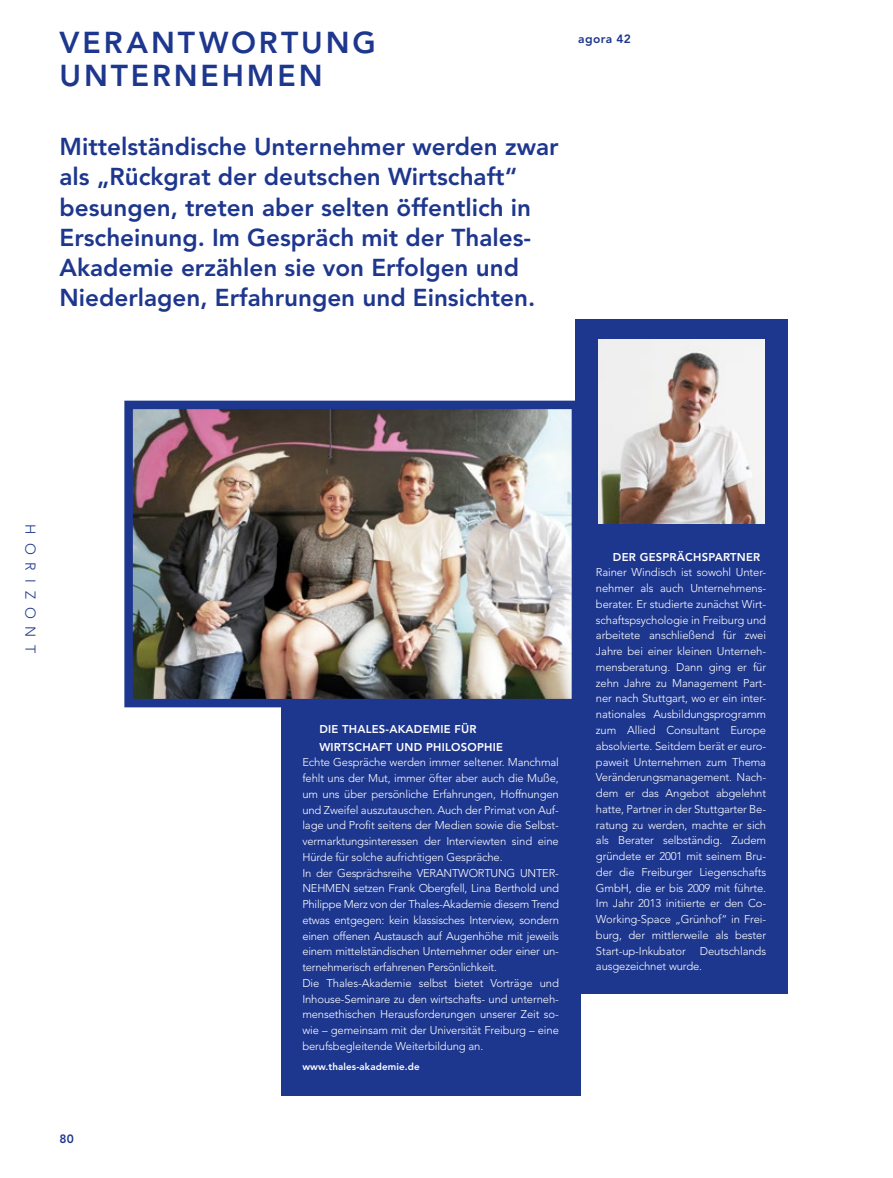
<style>
.page{position:relative;width:893px;height:1178px;background:#fff}
.page>*{position:absolute;margin:0;border:0;box-sizing:border-box;transform-origin:0 0}
.t1{font:800 30px/33px "Avenir";letter-spacing:.095em;color:#1e378e}
.t2{font:800 24.3px/30.2px "Avenir";color:#1e378e}
.t3{font:300 14.25px "Avenir";letter-spacing:.56em;color:#1e378e}
.t4{font:800 12px "Avenir";letter-spacing:.03em;color:#1e378e}
.t5{font:300 11.25px/15.8px "Avenir";letter-spacing:-.01em;color:#fff}
.t6{font:800 11.25px/17.2px "Avenir";letter-spacing:.02em;color:#fff}
.t7{font:800 9.75px "Avenir";letter-spacing:.015em;color:#fff}
</style>
<div class="page">
<img style="left:133px;top:410px;width:438px;height:288px">
<div style="left:124px;top:401px;width:456px;height:306px;border:8px solid #1e378e"></div>
<div style="left:575px;top:319px;width:212px;height:675px;background:#1e378e"></div>
<div style="left:281px;top:702px;width:299px;height:393px;background:#1e378e"></div>
<img style="left:598px;top:339px;width:166px;height:184px">
<h1 class="t1" style="left:60px;top:26px;width:318px">VERANTWORTUNG<br>UNTERNEHMEN</h1>
<p class="t4" style="left:578px;top:32px;width:54px">agora 42</p>
<p class="t2" style="left:60px;top:132px;width:501px">Mittelständische Unternehmer werden zwar als „Rückgrat der deutschen Wirtschaft“ besungen, treten aber selten öffentlich in Erscheinung. Im Gespräch mit der Thales-Akademie erzählen sie von Erfolgen und Niederlagen, Erfahrungen und Einsichten.</p>
<p class="t3" style="left:39px;top:524px;width:131px;rotate:90deg">HORIZONT</p>
<p class="t4" style="left:59px;top:1132px;width:16px">80</p>
<p class="t6" style="left:319px;top:721px;width:185px">DIE THALES-AKADEMIE FÜR<br>WIRTSCHAFT UND PHILOSOPHIE</p>
<p class="t5" style="left:302px;top:754px;width:258px">Echte Gespräche werden immer seltener. Manchmal fehlt uns der Mut, immer öfter aber auch die Muße, um uns über persönliche Erfahrungen, Hoffnungen und Zweifel auszutauschen. Auch der Primat von Auf&shy;lage und Profit seitens der Medien sowie die Selbst&shy;vermarktungsinteressen der Interviewten sind eine Hürde für solche aufrichtigen Gespräche.<br>In der Gesprächsreihe VERANTWORTUNG UNTER-NEHMEN setzen Frank Obergfell, Lina Berthold und Philippe Merz von der Thales-Akademie diesem Trend etwas entgegen: kein klassisches Interview, sondern einen offenen Austausch auf Augenhöhe mit jeweils einem mittelständischen Unternehmer oder einer un&shy;ternehmerisch erfahrenen Persönlichkeit.<br>Die Thales-Akademie selbst bietet Vorträge und Inhouse-Seminare zu den wirtschafts- und unterneh&shy;mensethischen Herausforderungen unserer Zeit so&shy;wie – gemeinsam mit der Universität Freiburg – eine berufsbegleitende Weiterbildung an.</p>
<p class="t7" style="left:302px;top:1060px;width:119px">www.thales-akademie.de</p>
<p class="t6" style="left:613px;top:548px;width:149px">DER GESPRÄCHSPARTNER</p>
<p class="t5" style="left:596px;top:565px;width:172px;text-align:justify">Rainer Windisch ist sowohl Unter&shy;nehmer als auch Unternehmens&shy;berater. Er studierte zunächst Wirt&shy;schaftspsychologie in Freiburg und arbeitete anschließend für zwei Jahre bei einer kleinen Unterneh&shy;mensberatung. Dann ging er für zehn Jahre zu Management Part&shy;ner nach Stuttgart, wo er ein inter&shy;nationales Ausbildungsprogramm zum Allied Consultant Europe absolvierte. Seitdem berät er euro&shy;paweit Unternehmen zum Thema Veränderungsmanagement. Nach&shy;dem er das Angebot abgelehnt hatte, Partner in der Stuttgarter Be&shy;ratung zu werden, machte er sich als Berater selbständig. Zudem gründete er 2001 mit seinem Bru&shy;der die Freiburger Liegenschafts GmbH, die er bis 2009 mit führte.<br>Im Jahr 2013 initiierte er den Co-Working-Space „Grünhof“ in Frei&shy;burg, der mittlerweile als bester Start-up-Inkubator</p>
<p class="t5" style="left:596px;top:943px;width:172px;text-indent:104px">Deutschlands ausgezeichnet wurde.</p>
</div>
